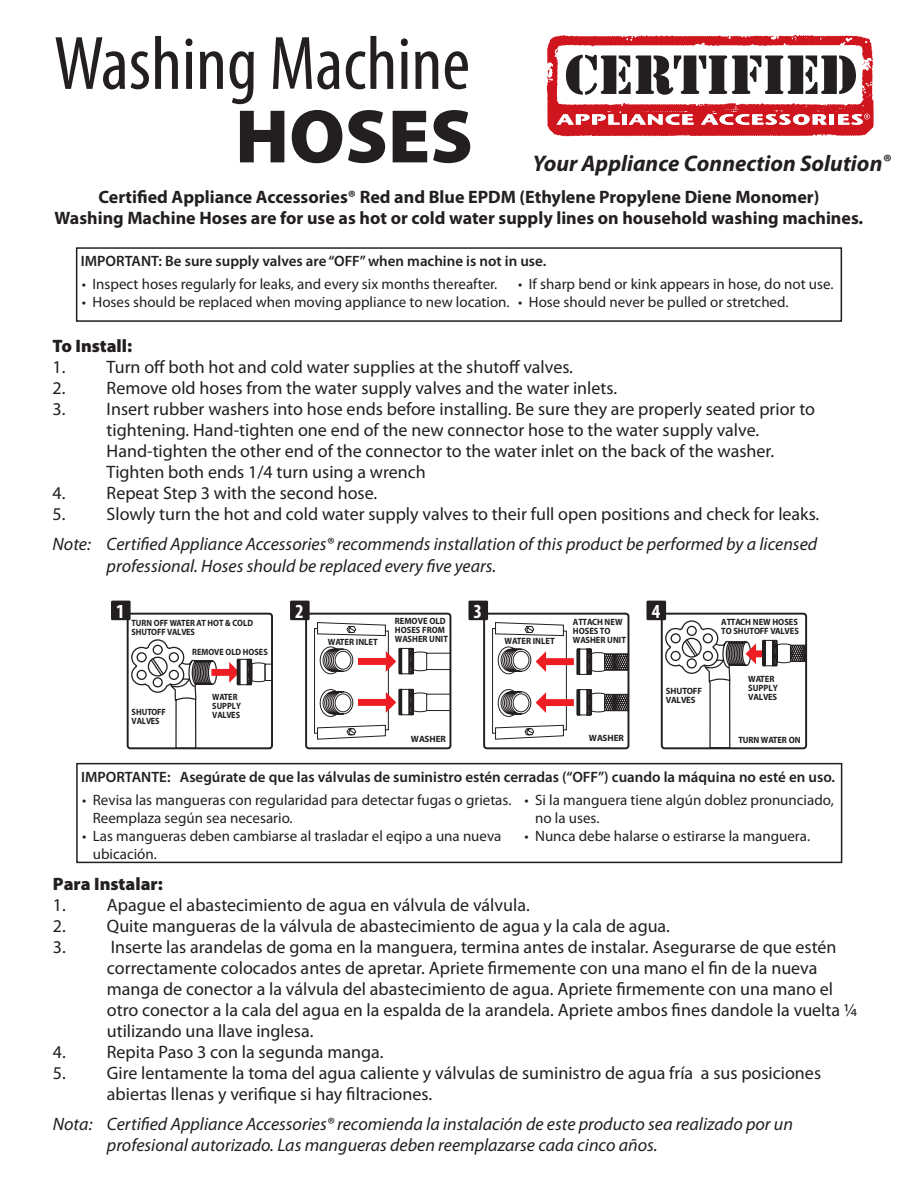
<style>
.page{position:relative;width:918px;height:1188px;background:#fff}
.page>*{position:absolute;margin:0;border:0;box-sizing:border-box;transform-origin:0 0}
.t1{font:condensed 76.5px "Myriad Pro";color:#231f20}
.t2{font:900 76.5px "Myriad Pro";color:#231f20}
.t3{font:italic 700 22.65px "Myriad Pro";color:#231f20}
.t4{font:700 condensed 20.1px "Myriad Pro";color:#fff}
.t5{font:18px/21px "Myriad Pro";color:#231f20}
.t6{font:italic 18px/21.6px "Myriad Pro";color:#231f20}
.t7{font:700 18px/21px "Myriad Pro";color:#231f20;text-align:center}
.t8{font:900 18px "Myriad Pro";color:#231f20}
.t9{font:15px/18px "Myriad Pro";color:#231f20}
.t10{font:600 15px "Myriad Pro";color:#231f20}
.t11{font:700 9.15px/9.1px "Myriad Pro";color:#231f20;scale:.93 1}
.t12{font:700 9.15px/9.1px "Myriad Pro";color:#231f20;scale:.9 1}
.t13{font:700 9.15px/9.1px "Myriad Pro";color:#231f20;scale:.94 1}
.t14{font:700 9.15px/9.1px "Myriad Pro";color:#231f20;scale:.96 1}
.t15{font:700 9.15px "Myriad Pro";color:#231f20}
.s1{font-size:19.5px}
</style>
<div class="page">
<svg style="left:547px;top:35px;width:327px;height:101px"></svg>
<div style="left:76px;top:247px;width:766px;height:75px;border:2px solid #231f20"></div>
<div style="left:661px;top:613px;width:146px;height:136px;border:2px solid #231f20;border-radius:3px"></div>
<div style="left:646px;top:601px;width:20px;height:19px;background:#231f20"></div>
<svg style="left:665px;top:620px;width:141px;height:129px"></svg>
<div style="left:483px;top:613px;width:146px;height:136px;border:2px solid #231f20;border-radius:3px"></div>
<div style="left:468px;top:601px;width:20px;height:19px;background:#231f20"></div>
<svg style="left:492px;top:622px;width:136px;height:118px"></svg>
<div style="left:305px;top:613px;width:146px;height:136px;border:2px solid #231f20;border-radius:3px"></div>
<div style="left:290px;top:601px;width:20px;height:19px;background:#231f20"></div>
<svg style="left:314px;top:622px;width:136px;height:118px"></svg>
<div style="left:111px;top:601px;width:20px;height:19px;background:#231f20"></div>
<div style="left:127px;top:613px;width:146px;height:136px;border:2px solid #231f20;border-radius:3px"></div>
<svg style="left:130px;top:639px;width:142px;height:111px"></svg>
<div style="left:76px;top:763px;width:766px;height:100px;border:2px solid #231f20"></div>
<p class="t1" style="left:54px;top:17px;width:418px">Washing Machine</p>
<p class="t2" style="left:235px;top:93px;width:239px">HOSES</p>
<p class="t7" style="left:55px;top:186px;width:810px">Certified Appliance Accessories® Red and Blue EPDM (Ethylene Propylene Diene Monomer)<br>Washing Machine Hoses are for use as hot or cold water supply lines on household washing machines.</p>
<p class="t10" style="left:81px;top:251px;width:467px">IMPORTANT: Be sure supply valves are “OFF” when machine is not in use.</p>
<p class="t9" style="left:82px;top:275px;width:417px">• Inspect hoses regularly for leaks, and every six months thereafter.</p>
<p class="t9" style="left:82px;top:293px;width:429px">• Hoses should be replaced when moving appliance to new location.</p>
<p class="t3" style="left:533px;top:151px;width:359px">Your Appliance Connection Solution<span class="s1">®</span></p>
<p class="t9" style="left:518px;top:275px;width:317px">• If sharp bend or kink appears in hose, do not use.</p>
<p class="t9" style="left:518px;top:293px;width:272px">• Hose should never be pulled or stretched.</p>
<p class="t8" style="left:53px;top:335px;width:81px">To Install:</p>
<p class="t5" style="left:53px;top:356px;width:522px">1. Turn off both hot and cold water supplies at the shutoff valves.</p>
<p class="t5" style="left:53px;top:377px;width:566px">2. Remove old hoses from the water supply valves and the water inlets.</p>
<p class="t5" style="left:107px;top:398px;width:710px;text-indent:-54px">3. Insert rubber washers into hose ends before installing. Be sure they are properly seated prior to tightening. Hand-tighten one end of the new connector hose to the water supply valve.<br>Hand-tighten the other end of the connector to the water inlet on the back of the washer.<br>Tighten both ends 1/4 turn using a wrench</p>
<p class="t5" style="left:53px;top:482px;width:326px">4. Repeat Step 3 with the second hose.</p>
<p class="t5" style="left:53px;top:504px;width:768px">5. Slowly turn the hot and cold water supply valves to their full open positions and check for leaks.</p>
<p class="t6" style="left:107px;top:534px;width:712px;text-indent:-54px">Note: Certified Appliance Accessories® recommends installation of this product be performed by a licensed professional. Hoses should be replaced every five years.</p>
<p class="t4" style="left:116px;top:598px;width:10px">1</p>
<p class="t4" style="left:295px;top:598px;width:10px">2</p>
<p class="t12" style="left:131px;top:618px;width:137px;line-height:9.9px">TURN OFF WATER AT HOT &amp; COLD<br>SHUTOFF VALVES</p>
<p class="t12" style="left:192px;top:648px;width:85px">REMOVE OLD HOSES</p>
<p class="t11" style="left:395px;top:617px;width:56px">REMOVE OLD<br>HOSES FROM</p>
<p class="t13" style="left:328px;top:638px;width:55px">WATER INLET</p>
<p class="t11" style="left:395px;top:635px;width:59px">WASHER UNIT</p>
<p class="t4" style="left:474px;top:598px;width:10px">3</p>
<p class="t13" style="left:505px;top:636px;width:55px">WATER INLET</p>
<p class="t11" style="left:573px;top:617px;width:59px">ATTACH NEW<br>HOSES TO<br>WASHER UNIT</p>
<p class="t4" style="left:652px;top:598px;width:10px">4</p>
<p class="t11" style="left:721px;top:617px;width:85px">ATTACH NEW HOSES<br>TO SHUTOFF VALVES</p>
<p class="t12" style="left:132px;top:708px;width:40px">SHUTOFF<br>VALVES</p>
<p class="t12" style="left:212px;top:692px;width:33px">WATER<br>SUPPLY<br>VALVES</p>
<p class="t14" style="left:666px;top:687px;width:40px">SHUTOFF<br>VALVES</p>
<p class="t13" style="left:748px;top:674px;width:33px">WATER<br>SUPPLY<br>VALVES</p>
<p class="t15" style="left:411px;top:733px;width:37px">WASHER</p>
<p class="t15" style="left:589px;top:733px;width:37px">WASHER</p>
<p class="t11" style="left:738px;top:736px;width:68px">TURN WATER ON</p>
<p class="t10" style="left:81px;top:767px;width:755px">IMPORTANTE: Asegúrate de que las válvulas de suministro estén cerradas (“OFF”) cuando la máquina no esté en uso.</p>
<p class="t9" style="left:93px;top:790px;width:420px;text-indent:-11px">• Revisa las mangueras con regularidad para detectar fugas o grietas.<br>Reemplaza según sea necesario.</p>
<p class="t9" style="left:93px;top:826px;width:410px;text-indent:-11px">• Las mangueras deben cambiarse al trasladar el eqipo a una nueva ubicación.</p>
<p class="t9" style="left:535px;top:790px;width:300px;text-indent:-11px">• Si la manguera tiene algún doblez pronunciado, no la uses.</p>
<p class="t9" style="left:524px;top:826px;width:287px">• Nunca debe halarse o estirarse la manguera.</p>
<p class="t8" style="left:53px;top:874px;width:111px">Para Instalar:</p>
<p class="t5" style="left:53px;top:894px;width:478px">1. Apague el abastecimiento de agua en válvula de válvula.</p>
<p class="t5" style="left:53px;top:915px;width:619px">2. Quite mangueras de la válvula de abastecimiento de agua y la cala de agua.</p>
<p class="t5" style="left:53px;top:936px;width:14px">3.</p>
<p class="t5" style="left:107px;top:936px;width:752px">Inserte las arandelas de goma en la manguera, termina antes de instalar. Asegurarse de que estén correctamente colocados antes de apretar. Apriete firmemente con una mano el fin de la nueva manga de conector a la válvula del abastecimiento de agua. Apriete firmemente con una mano el otro conector a la cala del agua en la espalda de la arandela. Apriete ambos fines dandole la vuelta ¼ utilizando una llave inglesa.</p>
<p class="t5" style="left:53px;top:1041px;width:332px">4. Repita Paso 3 con la segunda manga.</p>
<p class="t5" style="left:107px;top:1062px;width:716px;line-height:21.6px;text-indent:-54px">5. Gire lentamente la toma del agua caliente y válvulas de suministro de agua fría a sus posiciones abiertas llenas y verifique si hay filtraciones.</p>
<p class="t6" style="left:107px;top:1114px;width:688px;line-height:21px;text-indent:-54px">Nota: Certified Appliance Accessories® recomienda la instalación de este producto sea realizado por un profesional autorizado. Las mangueras deben reemplazarse cada cinco años.</p>
</div>
